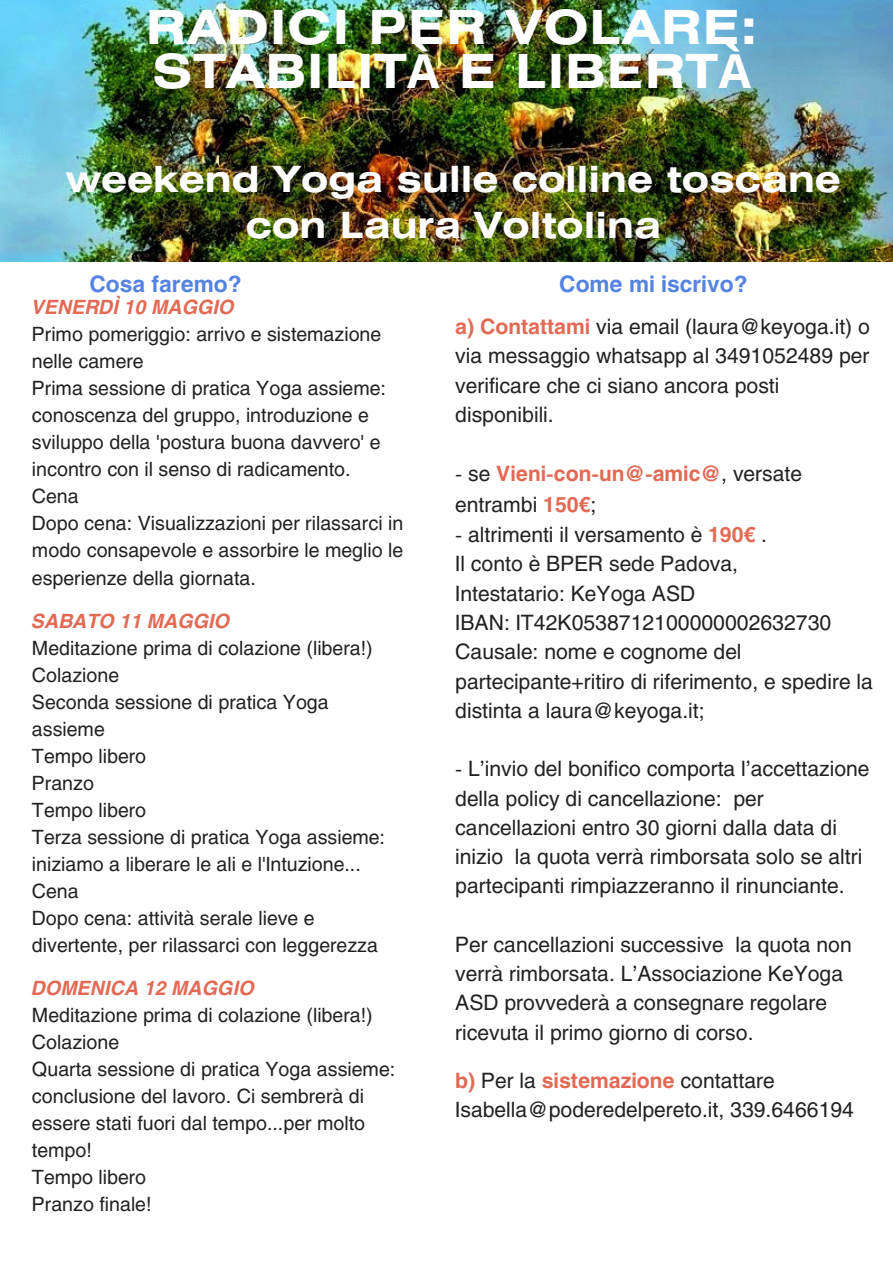
<style>
.page{position:relative;width:893px;height:1264px;background:#fff}
.page>*{position:absolute;margin:0;border:0;box-sizing:border-box;transform-origin:0 0}
.t1{font:700 46.95px/43.8px "Helios Ext";letter-spacing:.025em;color:#fff}
.t2{font:700 36px/46.2px "Helios Ext";color:#fff;text-align:center}
.t3{font:700 33px/25.8px "Helios Ext";color:#fff;text-align:center}
.t4{font:700 22.5px "Helios";color:#5583e2}
.t5{font:21px/29.2px "Helios";color:#222}
.t6{font:700 21px/30.3px "Helios";color:#e26a55}
.t7{font:19.5px/27px "Helios";color:#222}
.t8{font:italic 700 19.5px "Helios";color:#e26a55}
.s1{font-family:"Noto Sans"}
.s2{font-weight:700;color:#e26a55}
.s3{font-weight:400;color:#222}
</style>
<div class="page">
<img style="left:0;top:0;width:892px;height:262px">
<h4 class="t1" style="left:146px;top:10px;width:613px">RADICI PER VOLARE:<br>STABILIT<span class="s1">À</span> E LIBERT<span class="s1">À</span></h4>
<h4 class="t2" style="left:66px;top:159px;width:776px">weekend Yoga sulle colline toscane con Laura Voltolina</h4>
<h4 class="t3" style="left:100px;top:198px;width:711px">weekend Yoga sulle colline toscane con Laura Voltolina</h4>
<h3 class="t4" style="left:89px;top:269px;width:154px">Cosa faremo?</h3>
<h4 class="t4" style="left:559px;top:269px;width:190px">Come mi iscrivo?</h4>
<p class="t8" style="left:32px;top:295px;width:204px">VENERDÌ 10 MAGGIO</p>
<h1 class="t7" style="left:32px;top:320px;width:351px">Primo pomeriggio: arrivo e sistemazione nelle camere</h1>
<h2 class="t7" style="left:32px;top:374px;width:355px">Prima sessione di pratica Yoga assieme: conoscenza del gruppo, introduzione e sviluppo della 'postura buona davvero' e incontro con il senso di radicamento.</h2>
<h2 class="t7" style="left:32px;top:482px;width:48px">Cena</h2>
<h3 class="t7" style="left:32px;top:509px;width:373px;text-align:justify">Dopo cena: Visualizzazioni per rilassarci in modo consapevole e assorbire le meglio le esperienze della giornata.</h3>
<p class="t8" style="left:32px;top:608px;width:200px">SABATO 11 MAGGIO</p>
<p class="t7" style="left:32px;top:633px;width:342px">Meditazione prima di colazione (libera!)</p>
<p class="t7" style="left:32px;top:660px;width:89px">Colazione</p>
<p class="t7" style="left:32px;top:687px;width:298px">Seconda sessione di pratica Yoga assieme</p>
<p class="t7" style="left:32px;top:741px;width:116px">Tempo libero</p>
<p class="t7" style="left:32px;top:768px;width:63px">Pranzo</p>
<p class="t7" style="left:32px;top:795px;width:116px">Tempo libero</p>
<p class="t7" style="left:32px;top:822px;width:354px">Terza sessione di pratica Yoga assieme: iniziamo a liberare le ali e l'Intuzione...</p>
<p class="t7" style="left:32px;top:876px;width:48px">Cena</p>
<p class="t7" style="left:32px;top:903px;width:347px">Dopo cena: attività serale lieve e divertente, per rilassarci con leggerezza</p>
<p class="t8" style="left:32px;top:975px;width:224px">DOMENICA 12 MAGGIO</p>
<p class="t7" style="left:32px;top:1000px;width:342px">Meditazione prima di colazione (libera!)</p>
<p class="t7" style="left:32px;top:1027px;width:89px">Colazione</p>
<p class="t7" style="left:32px;top:1054px;width:365px">Quarta sessione di pratica Yoga assieme: conclusione del lavoro. Ci sembrerà di essere stati fuori dal tempo...per molto tempo!</p>
<p class="t7" style="left:32px;top:1162px;width:116px">Tempo libero</p>
<p class="t7" style="left:32px;top:1189px;width:121px">Pranzo finale!</p>
<p class="t5" style="left:455px;top:311px;width:416px"><span class="s2">a) Contattami</span> via email (laura@keyoga.it) o via messaggio whatsapp al 3491052489 per verificare che ci siano ancora posti disponibili.</p>
<p class="t6" style="left:455px;top:458px;width:348px"><span class="s3">- se</span> Vieni-con-un@-amic@<span class="s3">, versate entrambi</span> 150€<span class="s3">;</span></p>
<p class="t5" style="left:455px;top:519px;width:419px">- altrimenti il versamento è <span class="s2">190€</span> .<br>Il conto è BPER sede Padova,<br>Intestatario: KeYoga ASD<br>IBAN: IT42K0538712100000002632730<br>Causale: nome e cognome del partecipante+ritiro di riferimento, e spedire la distinta a laura@keyoga.it;</p>
<p class="t5" style="left:455px;top:753px;width:416px">- L’invio del bonifico comporta l’accettazione della policy di cancellazione: per cancellazioni entro 30 giorni dalla data di inizio la quota verrà rimborsata solo se altri partecipanti rimpiazzeranno il rinunciante.</p>
<p class="t5" style="left:455px;top:929px;width:398px">Per cancellazioni successive la quota non verrà rimborsata. L’Associazione KeYoga ASD provvederà a consegnare regolare ricevuta il primo giorno di corso.</p>
<p class="t5" style="left:455px;top:1065px;width:400px"><span class="s2">b)</span> Per la <span class="s2">sistemazione</span> contattare<br>Isabella@poderedelpereto.it, 339.6466194</p>
</div>
